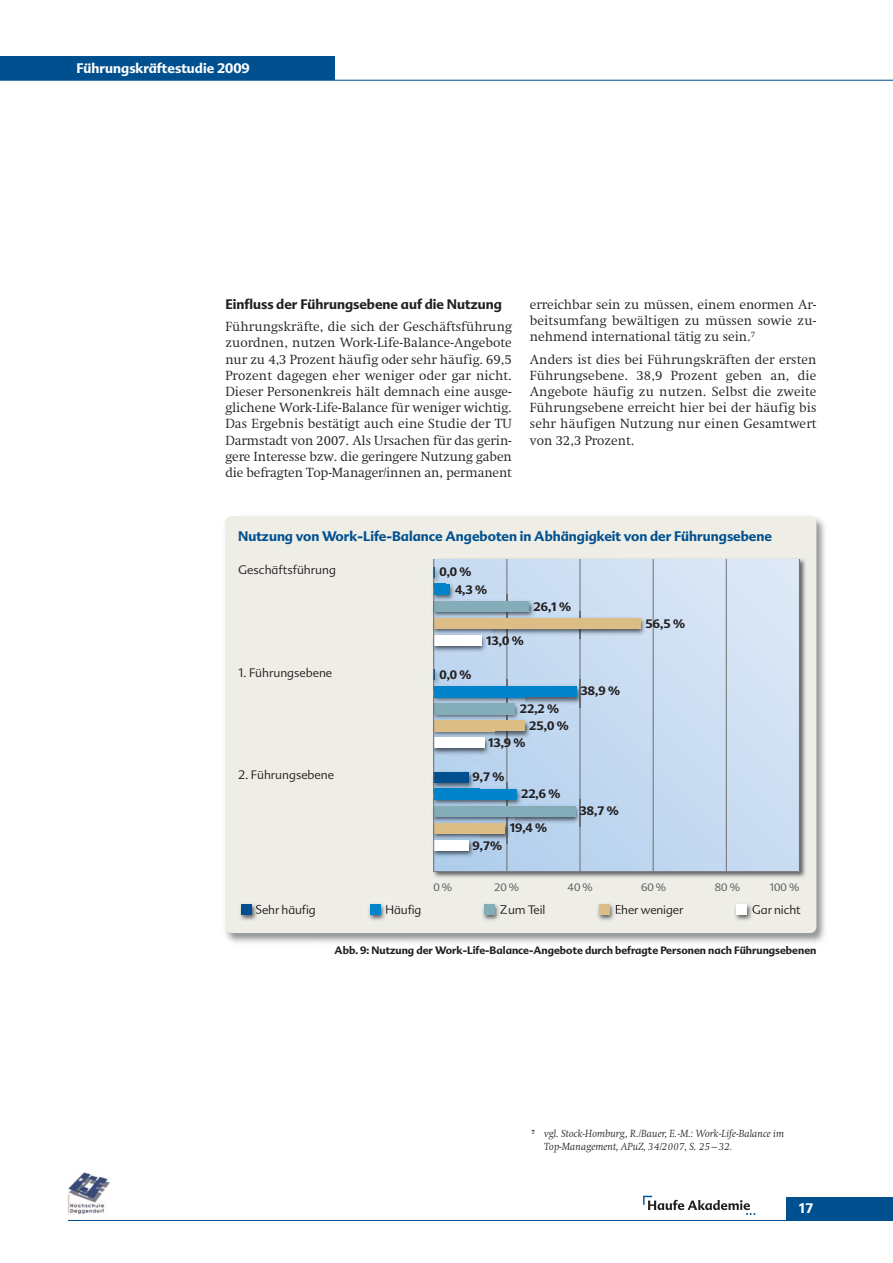
<style>
.page{position:relative;width:893px;height:1263px;background:#fff}
.page>*{position:absolute;margin:0;border:0;box-sizing:border-box;transform-origin:0 0}
.t1{font:300 13.5px/16.2px "Swift Com";color:#231f20;text-align:justify}
.t2{font:700 13.5px "Advert";color:#00508f}
.t3{font:700 13.5px "Advert";color:#231f20}
.t4{font:700 13.5px "Advert";color:#fff}
.t5{font:300 12px "Advert";color:#231f20}
.t6{font:700 12px "Advert";color:#231f20}
.t7{font:italic 300 10.5px/12.6px "Swift Com";color:#231f20}
.t8{font:700 10.5px "Advert";color:#231f20}
.t9{font:300 10.5px "Advert";color:#58595b}
</style>
<div class="page">
<div style="left:0;top:56px;width:335px;height:24px;background:#00508f"></div>
<svg style="left:643px;top:1196px;width:112px;height:19px"></svg>
<hr style="left:0;top:80px;width:893px;height:1px;background:#00508f">
<hr style="left:68px;top:1220px;width:825px;height:1px;background:#00508f">
<div style="left:786px;top:1196px;width:107px;height:24px;background:#00508f"></div>
<img style="left:67px;top:1171px;width:43px;height:43px">
<img style="left:225px;top:516px;width:600px;height:428px">
<div style="left:225px;top:516px;width:591px;height:417px;background:#eeede6;border-radius:6px"></div>
<img style="left:433px;top:558px;width:373px;height:320px">
<div style="left:434px;top:559px;width:365px;height:313px;background:linear-gradient(to right,#b9d2ed,#d4e3f4)"></div>
<hr style="left:434px;top:871px;width:365px;height:1px;background:#6c6e70">
<hr style="left:507px;top:559px;width:1px;height:313px;background:#6c6e70">
<hr style="left:580px;top:559px;width:1px;height:313px;background:#6c6e70">
<hr style="left:653px;top:559px;width:1px;height:313px;background:#6c6e70">
<hr style="left:726px;top:559px;width:1px;height:313px;background:#6c6e70">
<hr style="left:799px;top:559px;width:1px;height:313px;background:#6c6e70">
<img style="left:449px;top:577px;width:11px;height:17px">
<img style="left:449px;top:594px;width:90px;height:17px">
<div style="left:434px;top:601px;width:95px;height:10px;background:#84acb9"></div>
<img style="left:449px;top:611px;width:202px;height:27px">
<svg style="left:580px;top:611px;width:1px;height:27px"></svg>
<svg style="left:507px;top:594px;width:1px;height:44px"></svg>
<img style="left:434px;top:611px;width:95px;height:1px">
<div style="left:434px;top:618px;width:206px;height:10px;background:#ddbd86"></div>
<img style="left:449px;top:638px;width:43px;height:17px">
<img style="left:434px;top:628px;width:58px;height:1px">
<div style="left:434px;top:635px;width:47px;height:10px;background:#fff"></div>
<svg style="left:434px;top:560px;width:15px;height:95px"></svg>
<img style="left:525px;top:680px;width:61px;height:27px">
<img style="left:445px;top:680px;width:80px;height:40px">
<svg style="left:580px;top:680px;width:1px;height:27px"></svg>
<div style="left:434px;top:686px;width:142px;height:11px;background:#0083ca"></div>
<img style="left:434px;top:697px;width:91px;height:1px">
<div style="left:434px;top:703px;width:81px;height:11px;background:#84acb9"></div>
<img style="left:445px;top:724px;width:90px;height:17px">
<svg style="left:525px;top:714px;width:10px;height:10px"></svg>
<svg style="left:507px;top:680px;width:1px;height:61px"></svg>
<img style="left:434px;top:714px;width:81px;height:1px">
<div style="left:434px;top:720px;width:91px;height:11px;background:#ddbd86"></div>
<img style="left:445px;top:741px;width:50px;height:17px">
<img style="left:434px;top:731px;width:61px;height:1px">
<div style="left:434px;top:737px;width:51px;height:11px;background:#fff"></div>
<svg style="left:434px;top:663px;width:11px;height:95px"></svg>
<img style="left:434px;top:782px;width:92px;height:24px">
<div style="left:434px;top:789px;width:82px;height:10px;background:#0083ca"></div>
<img style="left:514px;top:799px;width:72px;height:27px">
<img style="left:434px;top:817px;width:73px;height:9px">
<svg style="left:580px;top:799px;width:1px;height:27px"></svg>
<img style="left:434px;top:799px;width:82px;height:1px">
<div style="left:434px;top:806px;width:141px;height:10px;background:#84acb9"></div>
<img style="left:434px;top:826px;width:73px;height:17px">
<svg style="left:507px;top:782px;width:7px;height:61px"></svg>
<img style="left:434px;top:816px;width:80px;height:1px">
<div style="left:434px;top:823px;width:71px;height:11px;background:#ddbd86"></div>
<img style="left:434px;top:843px;width:45px;height:17px">
<div style="left:434px;top:840px;width:35px;height:11px;background:#fff"></div>
<img style="left:434px;top:765px;width:45px;height:17px">
<img style="left:434px;top:782px;width:45px;height:10px">
<div style="left:434px;top:772px;width:35px;height:10px;background:#00508f"></div>
<hr style="left:433px;top:559px;width:1px;height:313px;background:#6c6e70">
<img style="left:240px;top:904px;width:17px;height:17px">
<svg style="left:256px;top:904px;width:6px;height:11px"></svg>
<div style="left:241px;top:904px;width:11px;height:11px;background:#00508f"></div>
<img style="left:368px;top:904px;width:17px;height:17px">
<svg style="left:386px;top:905px;width:5px;height:9px"></svg>
<div style="left:370px;top:904px;width:11px;height:11px;background:#0083ca"></div>
<img style="left:482px;top:904px;width:17px;height:17px">
<svg style="left:500px;top:905px;width:5px;height:9px"></svg>
<div style="left:484px;top:904px;width:11px;height:11px;background:#84acb9"></div>
<img style="left:597px;top:904px;width:19px;height:17px">
<svg style="left:616px;top:905px;width:3px;height:9px"></svg>
<div style="left:599px;top:904px;width:10px;height:11px;background:#ddbd86"></div>
<img style="left:735px;top:904px;width:17px;height:17px">
<svg style="left:752px;top:904px;width:5px;height:10px"></svg>
<div style="left:736px;top:904px;width:11px;height:11px;background:#fff"></div>
<p class="t4" style="left:77px;top:62px;width:175px">Führungskräftestudie 2009</p>
<p class="t3" style="left:225px;top:299px;width:278px">Einfluss der Führungsebene auf die Nutzung</p>
<p class="t1" style="left:225px;top:320px;width:288px">Führungskräfte, die sich der Geschäftsführung zuordnen, nutzen Work-Life-Balance-Angebote nur zu 4,3 Prozent häufig oder sehr häufig. 69,5<br>Prozent dagegen eher weniger oder gar nicht.<br>Dieser Personenkreis hält demnach eine ausge&shy;glichene Work-Life-Balance für weniger wichtig.<br>Das Ergebnis bestätigt auch eine Studie der TU Darmstadt von 2007. Als Ursachen für das gerin&shy;gere Interesse bzw. die geringere Nutzung gaben die befragten Top-Manager/innen an, permanent</p>
<p class="t1" style="left:530px;top:297px;width:288px">erreichbar sein zu müssen, einem enormen Ar - beitsumfang bewältigen zu müssen so wie zu - nehmend international tätig zu sein.<sup>7</sup></p>
<p class="t1" style="left:530px;top:352px;width:288px">Anders ist dies bei Führungskräften der ersten Führungsebene. 38,9 Prozent geben an, die Angebote häufig zu nutzen. Selbst die zweite Führungsebene erreicht hier bei der häufig bis sehr häufigen Nutzung nur einen Gesamtwert von 32,3 Prozent.</p>
<p class="t2" style="left:238px;top:531px;width:535px">Nutzung von Work-Life-Balance Angeboten in Abhängigkeit von der Führungsebene</p>
<p class="t5" style="left:238px;top:565px;width:99px">Geschäftsführung</p>
<p class="t6" style="left:439px;top:567px;width:34px">0,0 %</p>
<p class="t5" style="left:238px;top:668px;width:96px">1. Führungsebene</p>
<p class="t5" style="left:238px;top:770px;width:97px">2. Führungsebene</p>
<p class="t6" style="left:455px;top:584px;width:34px">4,3 %</p>
<p class="t6" style="left:439px;top:670px;width:34px">0,0 %</p>
<p class="t6" style="left:486px;top:635px;width:39px">13,0 %</p>
<p class="t6" style="left:533px;top:601px;width:39px">26,1 %</p>
<p class="t6" style="left:520px;top:703px;width:41px">22,2 %</p>
<p class="t6" style="left:529px;top:721px;width:41px">25,0 %</p>
<p class="t6" style="left:488px;top:738px;width:39px">13,9 %</p>
<p class="t6" style="left:581px;top:686px;width:41px">38,9 %</p>
<p class="t6" style="left:472px;top:772px;width:34px">9,7 %</p>
<p class="t6" style="left:521px;top:789px;width:41px">22,6 %</p>
<p class="t6" style="left:510px;top:823px;width:39px">19,4 %</p>
<p class="t6" style="left:472px;top:841px;width:31px">9,7%</p>
<p class="t6" style="left:579px;top:806px;width:41px">38,7 %</p>
<p class="t6" style="left:646px;top:618px;width:41px">56,5 %</p>
<p class="t9" style="left:433px;top:883px;width:20px">0 %</p>
<p class="t9" style="left:494px;top:883px;width:27px">20 %</p>
<p class="t9" style="left:568px;top:883px;width:27px">40 %</p>
<p class="t9" style="left:641px;top:883px;width:27px">60 %</p>
<p class="t9" style="left:715px;top:883px;width:27px">80 %</p>
<p class="t9" style="left:769px;top:883px;width:31px">100 %</p>
<p class="t5" style="left:255px;top:904px;width:62px">Sehr häufig</p>
<p class="t5" style="left:385px;top:904px;width:38px">Häufig</p>
<p class="t5" style="left:500px;top:904px;width:47px">Zum Teil</p>
<p class="t5" style="left:615px;top:904px;width:70px">Eher weniger</p>
<p class="t5" style="left:752px;top:904px;width:51px">Gar nicht</p>
<p class="t8" style="left:335px;top:946px;width:483px">Abb. 9: Nutzung der Work-Life-Balance-Angebote durch befragte Personen nach Führungsebenen</p>
<p class="t7" style="left:544px;top:1128px;width:241px;text-indent:-13px"><sup>7</sup> vgl. Stock-Homburg, R./Bauer, E.-M.: Work-Life-Balance im<br>Top-Management, APuZ, 34/2007, S. 25– 32.</p>
<p class="t4" style="left:799px;top:1203px;width:16px">17</p>
</div>
